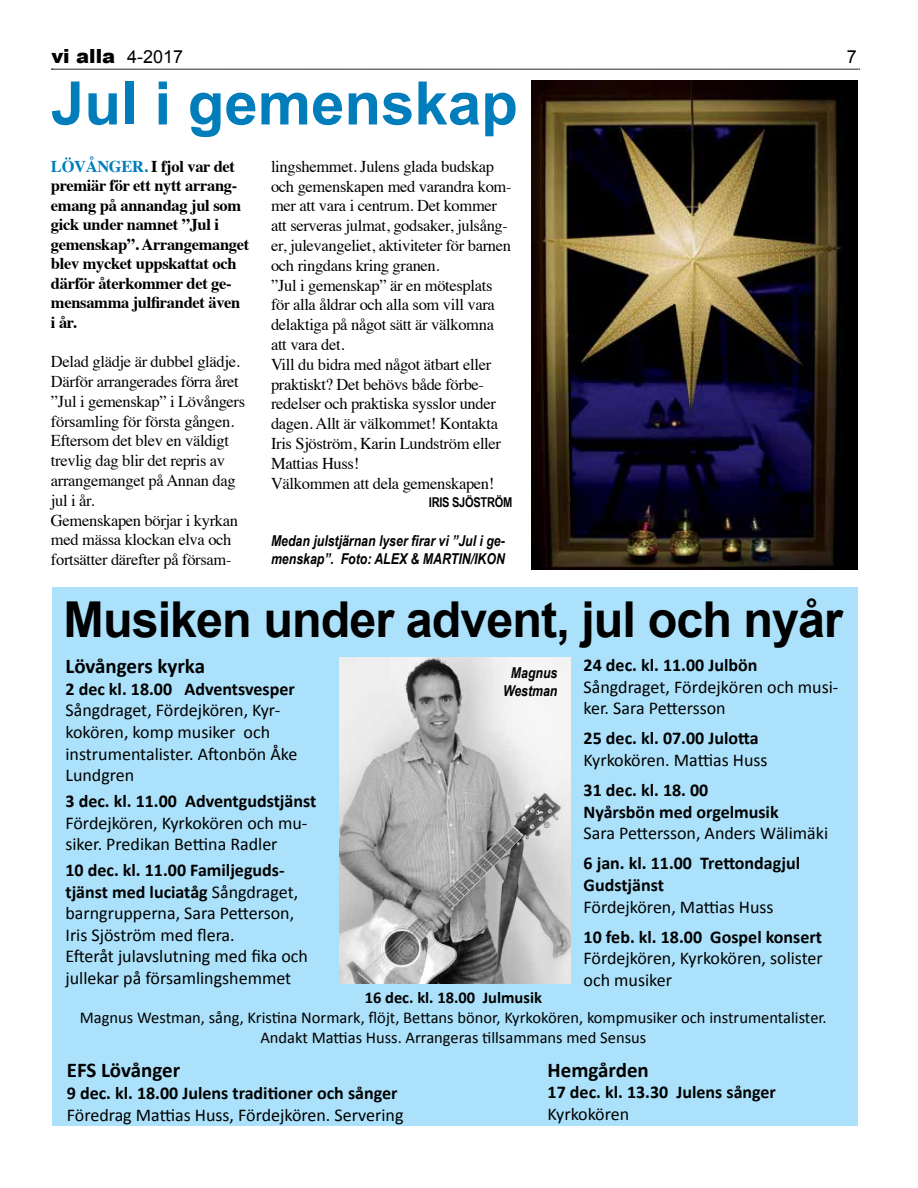
<style>
.page{position:relative;width:918px;height:1188px;background:#fff}
.page>*{position:absolute;margin:0;border:0;box-sizing:border-box;transform-origin:0 0}
.t1{font:700 60px "Arial";color:#007dba}
.t2{font:700 49.5px "Arial";letter-spacing:-.02em;color:#000}
.t3{font:700 21px "Calibri";color:#000}
.t4{font:900 19.5px "Arial";color:#000}
.t5{font:18px/21.6px "Calibri";color:#000}
.t6{font:700 18px/21.6px "Calibri";color:#000}
.t7{font:18px "Arial";color:#000}
.t8{font:16.5px/19.8px "Times";letter-spacing:-.02em;color:#000}
.t9{font:700 16.5px/19.5px "Times";letter-spacing:-.02em;color:#000}
.t10{font:16.5px/19.8px "Calibri";color:#000;text-align:center}
.t11{font:700 16.5px "Calibri";color:#000}
.t12{font:italic 700 15px/18px "Arial Narrow";color:#000}
.t13{font:700 13.5px "Arial Narrow";letter-spacing:-.02em;color:#000}
.s1{font-weight:400;font-size:18px}
.s2{color:#007dba}
.s3{font-weight:700}
</style>
<div class="page">
<svg style="left:51px;top:69px;width:809px;height:1px"></svg>
<img style="left:531px;top:81px;width:326px;height:489px">
<div style="left:52px;top:587px;width:806px;height:538px;background:#abe1fa"></div>
<img style="left:339px;top:658px;width:231px;height:325px">
<p class="t4" style="left:51px;top:41px;width:133px">vi alla <span class="s1">4-2017</span></p>
<p class="t7" style="left:847px;top:44px;width:12px">7</p>
<h1 class="t1" style="left:51px;top:64px;width:468px">Jul i gemenskap</h1>
<p class="t9" style="left:51px;top:155px;width:200px"><span class="s2">LÖVÅNGER.</span> I fjol var det premiär för ett nytt arrang&shy;emang på annandag jul som gick under namnet ”Jul i gemenskap”. Arrangemanget blev mycket uppskattat och därför återkommer det ge&shy;mensamma julfirandet även<br>i år.</p>
<p class="t8" style="left:51px;top:350px;width:196px">Delad glädje är dubbel glädje.<br>Därför arrangerades förra året ”Jul i gemenskap” i Lövångers församling för första gången.<br>Eftersom det blev en väldigt trevlig dag blir det repris av arrangemanget på Annan dag jul i år.<br>Gemenskapen börjar i kyrkan med mässa klockan elva och fortsätter därefter på försam-</p>
<p class="t8" style="left:271px;top:155px;width:242px">lingshemmet. Julens glada budskap och gemenskapen med varandra kom&shy;mer att vara i centrum. Det kommer att serveras julmat, godsaker, julsång&shy;er, julevangeliet, aktiviteter för barnen och ringdans kring granen.<br>”Jul i gemenskap” är en mötesplats för alla åldrar och alla som vill vara delaktiga på något sätt är välkomna att vara det.<br>Vill du bidra med något ätbart eller praktiskt? Det behövs både förbe&shy;redelser och praktiska sysslor under dagen. Allt är välkommet! Kontakta Iris Sjöström, Karin Lundström eller Mattias Huss!<br>Välkommen att dela gemenskapen!</p>
<p class="t13" style="left:429px;top:492px;width:85px">IRIS SJÖSTRÖM</p>
<p class="t12" style="left:271px;top:531px;width:235px">Medan julstjärnan lyser firar vi ”Jul i ge&shy;menskap”. Foto: ALEX &amp; MARTIN/IKON</p>
<h2 class="t2" style="left:64px;top:587px;width:781px">Musiken under advent, jul och nyår</h2>
<p class="t3" style="left:65px;top:653px;width:141px">Lövångers kyrka</p>
<p class="t6" style="left:65px;top:677px;width:231px">2 dec kl. 18.00 Adventsvesper</p>
<p class="t5" style="left:65px;top:699px;width:233px">Sångdraget, Fördejkören, Kyr&shy;kokören, komp musiker och instrumentalister. Aftonbön Åke<br>Lundgren</p>
<p class="t6" style="left:65px;top:789px;width:252px">3 dec. kl. 11.00 Adventgudstjänst</p>
<p class="t5" style="left:65px;top:811px;width:244px">Fördejkören, Kyrkokören och mu&shy;siker. Predikan Bettina Radler</p>
<p class="t5" style="left:65px;top:858px;width:244px"><span class="s3">10 dec. kl. 11.00 Familjeguds&shy;tjänst med luciatåg</span> Sångdraget, barngrupperna, Sara Petterson,<br>Iris Sjöström med flera.<br>Efteråt julavslutning med fika och jullekar på församlingshemmet</p>
<p class="t12" style="left:503px;top:663px;width:56px;text-align:center">Magnus<br>Westman</p>
<p class="t6" style="left:584px;top:653px;width:175px">24 dec. kl. 11.00 Julbön</p>
<p class="t5" style="left:584px;top:675px;width:256px">Sångdraget, Fördejkören och musi&shy;ker. Sara Pettersson</p>
<p class="t6" style="left:584px;top:727px;width:176px">25 dec. kl. 07.00 Julotta</p>
<p class="t5" style="left:584px;top:748px;width:185px">Kyrkokören. Mattias Huss</p>
<p class="t6" style="left:584px;top:778px;width:197px">31 dec. kl. 18. 00<br>Nyårsbön med orgelmusik</p>
<p class="t5" style="left:584px;top:822px;width:246px">Sara Pettersson, Anders Wälimäki</p>
<p class="t6" style="left:584px;top:852px;width:218px">6 jan. kl. 11.00 Trettondagjul<br>Gudstjänst</p>
<p class="t5" style="left:584px;top:895px;width:192px">Fördejkören, Mattias Huss</p>
<p class="t6" style="left:584px;top:925px;width:240px">10 feb. kl. 18.00 Gospel konsert</p>
<p class="t5" style="left:584px;top:947px;width:241px">Fördejkören, Kyrkokören, solister och musiker</p>
<p class="t11" style="left:365px;top:987px;width:179px">16 dec. kl. 18.00 Julmusik</p>
<p class="t10" style="left:80px;top:1007px;width:748px">Magnus Westman, sång, Kristina Normark, flöjt, Bettans bönor, Kyrkokören, kompmusiker och instrumentalister.<br>Andakt Mattias Huss. Arrangeras tillsammans med Sensus</p>
<p class="t3" style="left:67px;top:1057px;width:115px">EFS Lövånger</p>
<p class="t6" style="left:67px;top:1081px;width:332px">9 dec. kl. 18.00 Julens traditioner och sånger</p>
<p class="t5" style="left:67px;top:1103px;width:338px">Föredrag Mattias Huss, Fördejkören. Servering</p>
<p class="t3" style="left:548px;top:1057px;width:103px">Hemgården</p>
<p class="t6" style="left:548px;top:1081px;width:230px">17 dec. kl. 13.30 Julens sånger</p>
<p class="t5" style="left:548px;top:1102px;width:83px">Kyrkokören</p>
</div>
